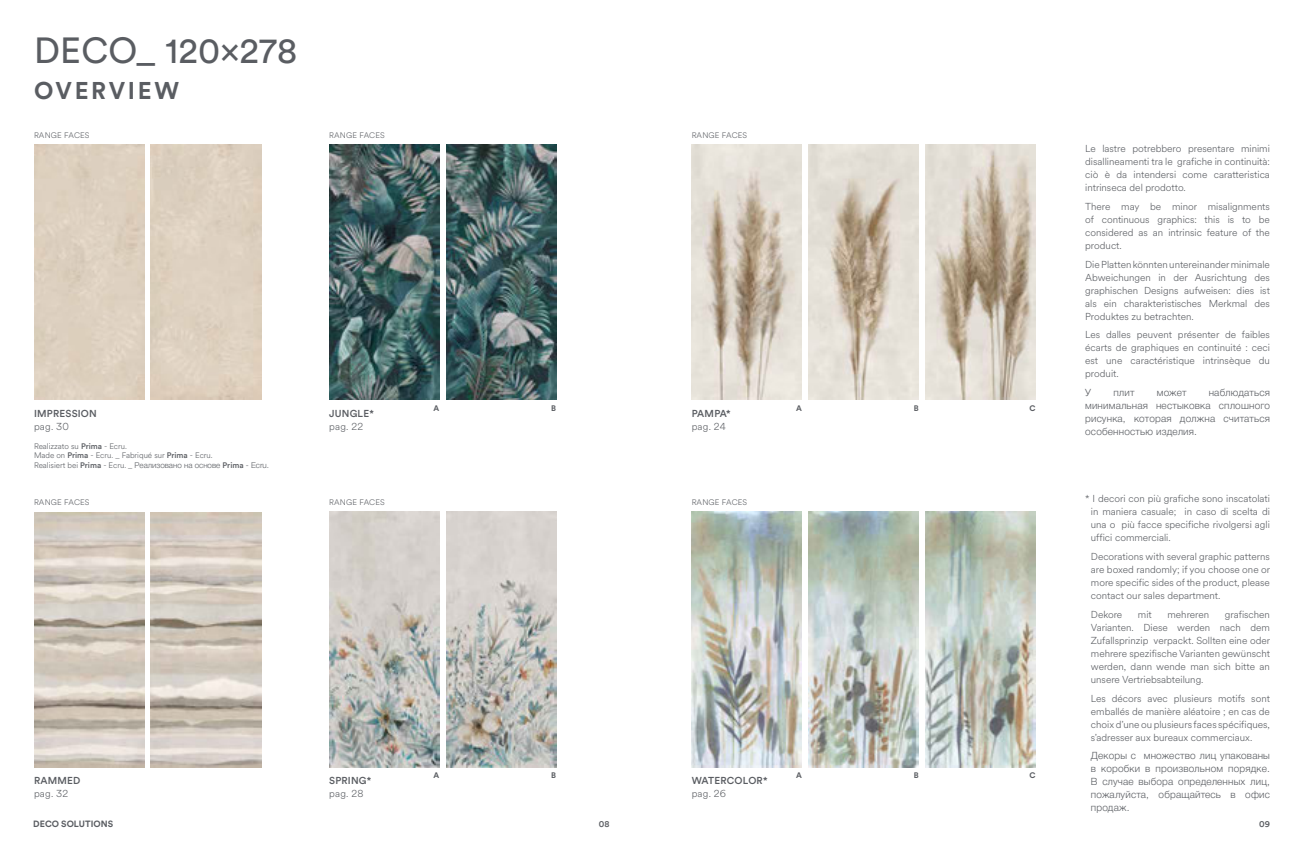
<style>
.page{position:relative;width:1304px;height:851px;background:#fff}
.page>*{position:absolute;margin:0;border:0;box-sizing:border-box;transform-origin:0 0}
.t1{font:36px "Circular Std";letter-spacing:.01em;color:#5a5d62}
.t2{font:700 24px "Circular Std";letter-spacing:.11em;color:#5a5d62}
.t3{font:300 10px/13px "Circular Spotify Text";color:#5a5d62;text-align:justify}
.t4{font:300 10px/13px "Helvetica Neue Cyr";letter-spacing:.02em;color:#5a5d62;text-align:justify}
.t5{font:500 10px "Circular Std";letter-spacing:.02em;color:#5a5d62}
.t6{font:700 9px "Circular Std";color:#5a5d62}
.t7{font:500 9px "Circular Std";color:#5a5d62}
.t8{font:300 8px/9.6px "Circular Spotify Text";color:#5a5d62}
.t9{font:300 8px "Circular Spotify Text";letter-spacing:.02em;color:#5a5d62}
.t10{font:300 8px "Helvetica Neue Cyr";color:#5a5d62}
.t11{font:700 8px "Circular Std";color:#5a5d62}
.s1{font-family:"Circular Std";font-weight:500}
.s2{font-family:"Circular Spotify Text"}
</style>
<div class="page">
<img style="left:446px;top:145px;width:110px;height:255px">
<img style="left:329px;top:145px;width:110px;height:255px">
<img style="left:34px;top:512px;width:110px;height:255px">
<img style="left:151px;top:512px;width:110px;height:255px">
<img style="left:329px;top:512px;width:110px;height:255px">
<img style="left:446px;top:512px;width:110px;height:255px">
<img style="left:692px;top:145px;width:110px;height:255px">
<img style="left:809px;top:145px;width:110px;height:255px">
<img style="left:925px;top:145px;width:111px;height:255px">
<img style="left:692px;top:512px;width:110px;height:255px">
<img style="left:809px;top:512px;width:110px;height:255px">
<img style="left:925px;top:512px;width:111px;height:255px">
<h1 class="t1" style="left:34px;top:29px;width:265px">DECO_ 120x278</h1>
<h2 class="t2" style="left:34px;top:75px;width:147px">OVERVIEW</h2>
<p class="t9" style="left:34px;top:129px;width:57px">RANGE FACES</p>
<p class="t9" style="left:329px;top:129px;width:57px">RANGE FACES</p>
<p class="t9" style="left:692px;top:129px;width:57px">RANGE FACES</p>
<p class="t5" style="left:34px;top:406px;width:64px">IMPRESSION</p>
<p class="t3" style="left:34px;top:420px;width:37px">pag. 30</p>
<p class="t8" style="left:34px;top:441px;width:180px">Realizzato su <span class="s1">Prima</span> - Ecru.<br>Made on <span class="s1">Prima</span> - Ecru. _ Fabriqué sur <span class="s1">Prima</span> - Ecru.</p>
<p class="t10" style="left:34px;top:461px;width:237px"><span class="s2">Realisiert bei</span> <span class="s1">Prima</span> <span class="s2">- Ecru. _</span> Реализовано на основе <span class="s1">Prima</span> - Ecru.</p>
<p class="t9" style="left:34px;top:496px;width:57px">RANGE FACES</p>
<p class="t5" style="left:329px;top:406px;width:46px">JUNGLE*</p>
<p class="t3" style="left:329px;top:420px;width:36px">pag. 22</p>
<p class="t9" style="left:329px;top:496px;width:57px">RANGE FACES</p>
<p class="t11" style="left:433px;top:402px;width:7px">A</p>
<p class="t11" style="left:551px;top:402px;width:6px">B</p>
<p class="t11" style="left:796px;top:402px;width:7px">A</p>
<p class="t11" style="left:914px;top:402px;width:6px">B</p>
<p class="t5" style="left:692px;top:406px;width:41px">PAMPA*</p>
<p class="t3" style="left:692px;top:420px;width:36px">pag. 24</p>
<p class="t9" style="left:692px;top:496px;width:57px">RANGE FACES</p>
<p class="t11" style="left:1029px;top:402px;width:8px">C</p>
<p class="t5" style="left:34px;top:774px;width:48px">RAMMED</p>
<p class="t3" style="left:34px;top:787px;width:36px">pag. 32</p>
<p class="t5" style="left:329px;top:774px;width:44px">SPRING*</p>
<p class="t3" style="left:329px;top:787px;width:36px">pag. 28</p>
<p class="t11" style="left:433px;top:769px;width:7px">A</p>
<p class="t11" style="left:551px;top:769px;width:6px">B</p>
<p class="t5" style="left:692px;top:774px;width:77px">WATERCOLOR*</p>
<p class="t3" style="left:692px;top:787px;width:36px">pag. 26</p>
<p class="t11" style="left:796px;top:770px;width:7px">A</p>
<p class="t11" style="left:914px;top:770px;width:6px">B</p>
<p class="t11" style="left:1029px;top:770px;width:8px">C</p>
<p class="t3" style="left:1085px;top:142px;width:186px">Le lastre potrebbero presentare minimi disallineamenti tra le grafiche in continuità: ciò è da intendersi come caratteristica intrinseca del prodotto.</p>
<p class="t3" style="left:1085px;top:200px;width:186px">There may be minor misalignments of continuous graphics: this is to be considered as an intrinsic feature of the product.</p>
<p class="t3" style="left:1085px;top:258px;width:186px">Die Platten könnten untereinander minimale Abweichungen in der Ausrichtung des graphischen Designs aufweisen: dies ist als ein charakteristisches Merkmal des Produktes zu betrachten.</p>
<p class="t3" style="left:1085px;top:328px;width:186px">Les dalles peuvent présenter de faibles écarts de graphiques en continuité : ceci est une caractéristique intrinsèque du produit.</p>
<p class="t4" style="left:1085px;top:386px;width:7px">У</p>
<p class="t4" style="left:1113px;top:386px;width:23px">плит</p>
<p class="t4" style="left:1157px;top:386px;width:31px">может</p>
<p class="t4" style="left:1085px;top:386px;width:186px;text-indent:124px">наблюдаться минимальная нестыковка сплошного рисунка, которая должна считаться особенностью изделия.</p>
<p class="t3" style="left:1091px;top:492px;width:181px;text-indent:-6px">* I decori con più grafiche sono inscatolati in maniera casuale; in caso di scelta di una o più facce specifiche rivolgersi agli uffici commerciali.</p>
<p class="t3" style="left:1091px;top:550px;width:181px">Decorations with several graphic patterns are boxed randomly; if you choose one or more specific sides of the product, please contact our sales department.</p>
<p class="t3" style="left:1091px;top:608px;width:33px">Dekore</p>
<p class="t3" style="left:1138px;top:608px;width:15px">mit</p>
<p class="t3" style="left:1167px;top:608px;width:43px">mehreren</p>
<p class="t3" style="left:1091px;top:608px;width:181px;text-indent:134px">grafischen Varianten. Diese werden nach dem Zufallsprinzip verpackt. Sollten eine oder mehrere spezifische Varianten gewünscht werden, dann wende man sich bitte an unsere Vertriebsabteilung.</p>
<p class="t3" style="left:1091px;top:691px;width:181px">Les décors avec plusieurs motifs sont emballés de manière aléatoire ; en cas de choix d’une ou plusieurs faces spécifiques, s’adresser aux bureaux commerciaux.</p>
<p class="t4" style="left:1091px;top:749px;width:181px">Декоры с множество лиц упакованы в коробки в произвольном порядке.<br>В случае выбора определенных лиц, пожалуйста, обращайтесь в офис продаж.</p>
<p class="t6" style="left:33px;top:818px;width:81px">DECO SOLUTIONS</p>
<p class="t7" style="left:599px;top:818px;width:12px">08</p>
<p class="t7" style="left:1259px;top:818px;width:12px">09</p>
</div>
